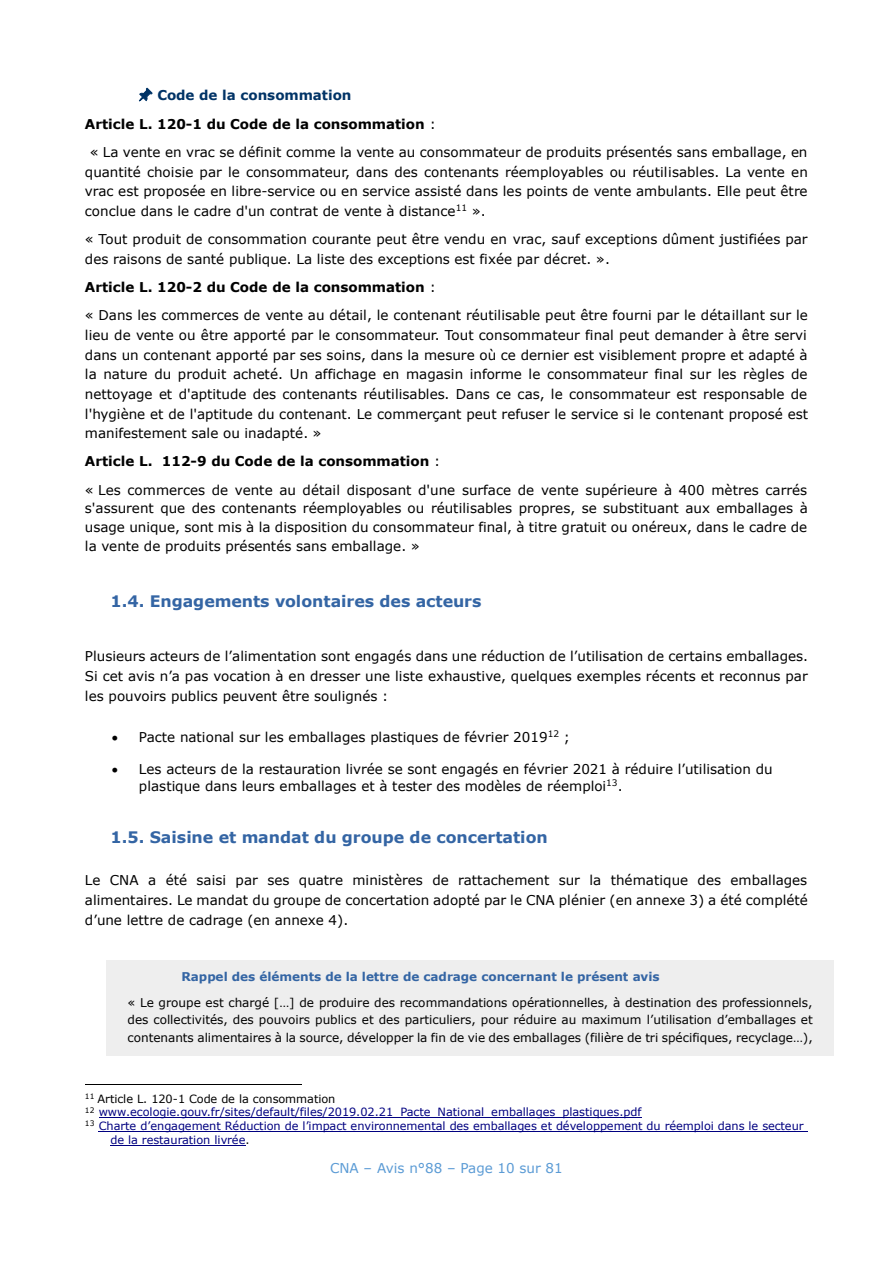
<style>
.page{position:relative;width:893px;height:1263px;background:#fff}
.page>*{position:absolute;margin:0;border:0;box-sizing:border-box;transform-origin:0 0}
.t1{font:700 15.9px "Verdana";color:#3465a4}
.t2{font:13.5px/19.6px "Verdana";color:#000;text-align:justify}
.t3{font:700 13.5px "Verdana";letter-spacing:-.005em;color:#000}
.t4{font:13.5px "Verdana";color:#5b9bd5}
.t5{font:700 13.5px "Verdana";letter-spacing:-.005em;color:#036}
.t6{font:12px/17.4px "Verdana";color:#000;text-align:justify}
.t7{font:700 12px "Verdana";color:#3465a4}
.t8{font:11.4px "Verdana";letter-spacing:-.005em;color:#000080}
.t9{font:11.4px "Verdana";letter-spacing:-.005em;color:#000}
.s1{font-weight:400}
.s2{font-weight:700}
.s3{color:#000}
</style>
<div class="page">
<div style="left:106px;top:960px;width:728px;height:95px;background:#eee"></div>
<hr style="left:85px;top:1084px;width:216px;height:1px;background:#000">
<hr style="left:99px;top:1117px;width:543px;height:1px;background:#000080">
<hr style="left:99px;top:1131px;width:709px;height:1px;background:#000080">
<hr style="left:110px;top:1145px;width:136px;height:1px;background:#000080">
<p class="t5" style="left:157px;top:86px;width:196px">Code de la consommation</p>
<p class="t3" style="left:85px;top:115px;width:352px">Article L. 120-1 du Code de la consommation <span class="s1">:</span></p>
<p class="t2" style="left:90px;top:142px;width:719px">« La vente en vrac se définit comme la vente au consommateur de produits présentés sans emballage, en</p>
<p class="t2" style="left:85px;top:161px;width:724px">quantité choisie par le consommateur, dans des contenants réemployables ou réutilisables. La vente en vrac est proposée en libre-service ou en service assisté dans les points de vente ambulants. Elle peut être conclue dans le cadre d'un contrat de vente à distance<sup>11</sup> ».</p>
<p class="t2" style="left:85px;top:229px;width:724px">« Tout produit de consommation courante peut être vendu en vrac, sauf exceptions dûment justifiées par des raisons de santé publique. La liste des exceptions est fixée par décret. ».</p>
<p class="t2" style="left:85px;top:273px;width:724px;line-height:28px"><span class="s2">Article L. 120-2 du Code de la consommation</span> :<br>« Dans les commerces de vente au détail, le contenant réutilisable peut être fourni par le détaillant sur le</p>
<p class="t2" style="left:85px;top:325px;width:725px">lieu de vente ou être apporté par le consommateur. Tout consommateur final peut demander à être servi dans un contenant apporté par ses soins, dans la mesure où ce dernier est visiblement propre et adapté à la nature du produit acheté. Un affichage en magasin informe le consommateur final sur les règles de nettoyage et d'aptitude des contenants réutilisables. Dans ce cas, le consommateur est responsable de l'hygiène et de l'aptitude du contenant. Le commerçant peut refuser le service si le contenant proposé est manifestement sale ou inadapté. »</p>
<p class="t2" style="left:85px;top:447px;width:724px;line-height:28px"><span class="s2">Article L. 112-9 du Code de la consommation</span> :<br>« Les commerces de vente au détail disposant d'une surface de vente supérieure à 400 mètres carrés</p>
<p class="t2" style="left:85px;top:499px;width:724px;line-height:18.9px">s'assurent que des contenants réemployables ou réutilisables propres, se substituant aux emballages à usage unique, sont mis à la disposition du consommateur final, à titre gratuit ou onéreux, dans le cadre de la vente de produits présentés sans emballage. »</p>
<p class="t1" style="left:111px;top:591px;width:372px">1.4. Engagements volontaires des acteurs</p>
<p class="t2" style="left:85px;top:646px;width:725px">Plusieurs acteurs de l’alimentation sont engagés dans une réduction de l’utilisation de certains emballages.<br>Si cet avis n’a pas vocation à en dresser une liste exhaustive, quelques exemples récents et reconnus par les pouvoirs publics peuvent être soulignés :</p>
<p class="t2" style="left:112px;top:726px;width:459px">• Pacte national sur les emballages plastiques de février 2019<sup>12</sup> ;</p>
<p class="t2" style="left:139px;top:761px;width:635px;line-height:16.4px;text-indent:-27px">• Les acteurs de la restauration livrée se sont engagés en février 2021 à réduire l’utilisation du plastique dans leurs emballages et à tester des modèles de réemploi<sup>13</sup>.</p>
<p class="t1" style="left:111px;top:827px;width:439px">1.5. Saisine et mandat du groupe de concertation</p>
<p class="t2" style="left:85px;top:870px;width:724px">Le CNA a été saisi par ses quatre ministères de rattachement sur la thématique des emballages alimentaires. Le mandat du groupe de concertation adopté par le CNA plénier (en annexe 3) a été complété d’une lettre de cadrage (en annexe 4).</p>
<p class="t7" style="left:181px;top:969px;width:480px">Rappel des éléments de la lettre de cadrage concernant le présent avis</p>
<p class="t6" style="left:127px;top:993px;width:687px">« Le groupe est chargé […] de produire des recommandations opérationnelles, à destination des professionnels, des collectivités, des pouvoirs publics et des particuliers, pour réduire au maximum l’utilisation d’emballages et contenants alimentaires à la source, développer la fin de vie des emballages (filière de tri spécifiques, recyclage…),</p>
<p class="t9" style="left:85px;top:1091px;width:252px"><sup>11</sup> Article L. 120-1 Code de la consommation</p>
<p class="t8" style="left:85px;top:1105px;width:558px"><sup>12</sup> www.ecologie.gouv.fr/sites/default/files/2019.02.21_Pacte_National_emballages_plastiques.pdf</p>
<p class="t8" style="left:85px;top:1119px;width:720px"><sup>13</sup> Charte d’engagement Réduction de l’impact environnemental des emballages et développement du réemploi dans le secteur</p>
<p class="t8" style="left:110px;top:1132px;width:141px">de la restauration livrée<span class="s3">.</span></p>
<p class="t4" style="left:330px;top:1159px;width:234px">CNA – Avis n°88 – Page 10 sur 81</p>
</div>
